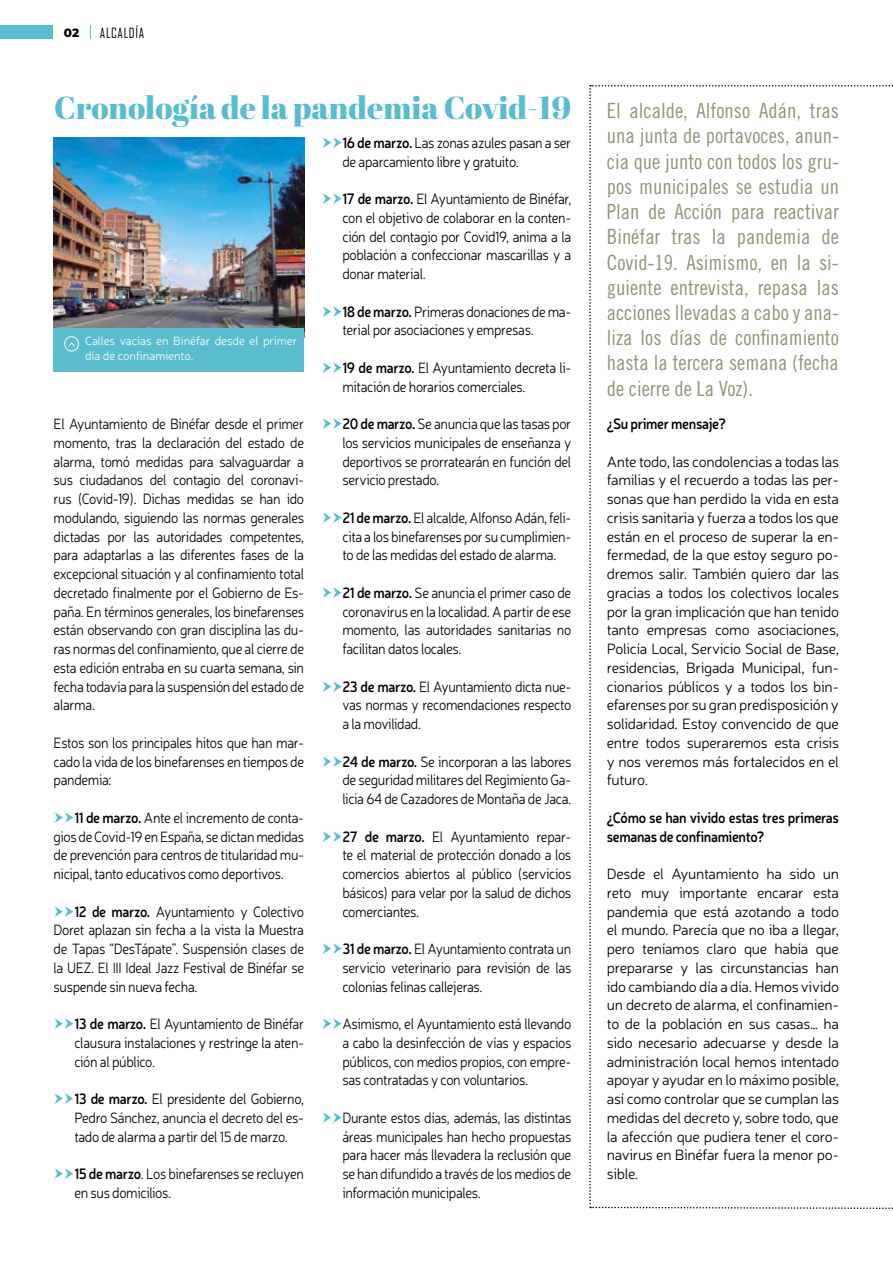
<style>
.page{position:relative;width:893px;height:1263px;background:#fff}
.page>*{position:absolute;margin:0;border:0;box-sizing:border-box;transform-origin:0 0}
.t1{font:31.65px "Abril Fatface";color:#5abdcf}
.t2{font:21px/25.2px "Trade Gothic LT Cond Eighteen";color:#96937a;text-align:justify}
.t3{font:300 15px/18.8px "Neris";letter-spacing:-.025em;color:#000;text-align:justify;scale:.9 1}
.t4{font:300 15px/18.8px "Neris";letter-spacing:-.025em;color:#000;text-align:justify}
.t5{font:600 15px/18.8px "Neris";letter-spacing:-.025em;color:#000;scale:.9 1}
.t6{font:13.5px "Agency FB";letter-spacing:.05em;color:#000}
.t7{font:300 12px/14.4px "Neris";color:#fff}
.t8{font:800 12px "Montserrat";color:#000}
.s1{font-family:"Trade Gothic LT Cond Eighteen";font-size:21px;color:#96937a}
.s2{font-weight:600}
</style>
<div class="page">
<div style="left:0;top:26px;width:90px;height:13px;background:#5abdcf"></div>
<div style="left:54px;top:25px;width:36px;height:15px;background:#fff"></div>
<img style="left:54px;top:137px;width:250px;height:191px">
<div style="left:54px;top:328px;width:250px;height:44px;background:#5abdcf"></div>
<svg style="left:64px;top:336px;width:15px;height:15px"></svg>
<svg style="left:589px;top:85px;width:304px;height:1124px"></svg>
<p class="t8" style="left:64px;top:24px;width:17px">02</p>
<p class="t6" style="left:100px;top:25px;width:46px">ALCALDÍA</p>
<h1 class="t1" style="left:54px;top:85px;width:786px">Cronología de la pandemia Covid-19 <span class="s1">El alcalde, Alfonso Adán, tras</span></h1>
<p class="t2" style="left:607px;top:123px;width:234px">una junta de portavoces, anun&shy;cia que junto con todos los gru&shy;pos municipales se estudia un Plan de Acción para reactivar Binéfar tras la pandemia de Covid-19. Asimismo, en la si&shy;guiente entrevista, repasa las acciones llevadas a cabo y ana&shy;liza los días de confinamiento hasta la tercera semana (fecha de cierre de La Voz).</p>
<p class="t5" style="left:607px;top:414px;width:134px">¿Su primer mensaje?</p>
<p class="t4" style="left:607px;top:451px;width:234px">Ante todo, las condolencias a todas las familias y el recuerdo a todas las per&shy;sonas que han perdido la vida en esta crisis sanitaria y fuerza a todos los que están en el proceso de superar la en&shy;fermedad, de la que estoy seguro po&shy;dremos salir. También quiero dar las gracias a todos los colectivos locales por la gran implicación que han tenido tanto empresas como asociaciones, Policía Local, Servicio Social de Base, residencias, Brigada Municipal, fun&shy;cionarios públicos y a todos los bin&shy;efarenses por su gran predisposición y solidaridad. Estoy convencido de que entre todos superaremos esta crisis y nos veremos más fortalecidos en el futuro.</p>
<p class="t5" style="left:607px;top:807px;width:259px">¿Cómo se han vivido estas tres primeras semanas de confinamiento?</p>
<p class="t4" style="left:607px;top:864px;width:234px">Desde el Ayuntamiento ha sido un reto muy importante encarar esta pandemia que está azotando a todo el mundo. Parecía que no iba a llegar, pero teníamos claro que había que prepararse y las circunstancias han ido cambiando día a día. Hemos vivido un decreto de alarma, el confinamien&shy;to de la población en sus casas… ha sido necesario adecuarse y desde la administración local hemos intentado apoyar y ayudar en lo máximo posible, así como controlar que se cumplan las medidas del decreto y, sobre todo, que la afección que pudiera tener el coro&shy;navirus en Binéfar fuera la menor po&shy;sible.</p>
<p class="t3" style="left:342px;top:133px;width:256px"><span class="s2">16 de marzo.</span> Las zonas azules pasan a ser de aparcamiento libre y gratuito.</p>
<p class="t3" style="left:342px;top:189px;width:256px"><span class="s2">17 de marzo.</span> El Ayuntamiento de Binéfar, con el objetivo de colaborar en la conten&shy;ción del contagio por Covid19, anima a la población a confeccionar mascarillas y a donar material.</p>
<p class="t3" style="left:342px;top:301px;width:256px"><span class="s2">18 de marzo.</span> Primeras donaciones de ma&shy;terial por asociaciones y empresas.</p>
<p class="t3" style="left:342px;top:358px;width:256px"><span class="s2">19 de marzo.</span> El Ayuntamiento decreta li&shy;mitación de horarios comerciales.</p>
<p class="t3" style="left:342px;top:414px;width:256px"><span class="s2">20 de marzo.</span> Se anuncia que las tasas por los servicios municipales de enseñanza y deportivos se prorratearán en función del servicio prestado.</p>
<p class="t3" style="left:342px;top:508px;width:256px"><span class="s2">21 de marzo.</span> El alcalde, Alfonso Adán, feli&shy;cita a los binefarenses por su cumplimien&shy;to de las medidas del estado de alarma.</p>
<p class="t3" style="left:342px;top:583px;width:256px"><span class="s2">21 de marzo.</span> Se anuncia el primer caso de coronavirus en la localidad. A partir de ese momento, las autoridades sanitarias no facilitan datos locales.</p>
<p class="t3" style="left:342px;top:676px;width:256px"><span class="s2">23 de marzo.</span> El Ayuntamiento dicta nue&shy;vas normas y recomendaciones respecto a la movilidad.</p>
<p class="t3" style="left:342px;top:751px;width:256px"><span class="s2">24 de marzo.</span> Se incorporan a las labores de seguridad militares del Regimiento Ga&shy;licia 64 de Cazadores de Montaña de Jaca.</p>
<p class="t3" style="left:342px;top:826px;width:256px"><span class="s2">27 de marzo.</span> El Ayuntamiento repar&shy;te el material de protección donado a los comercios abiertos al público (servicios básicos) para velar por la salud de dichos comerciantes.</p>
<p class="t3" style="left:342px;top:939px;width:256px"><span class="s2">31 de marzo.</span> El Ayuntamiento contrata un servicio veterinario para revisión de las colonias felinas callejeras.</p>
<p class="t3" style="left:342px;top:1014px;width:256px">Asimismo, el Ayuntamiento está llevando a cabo la desinfección de vías y espacios públicos, con medios propios, con empre&shy;sas contratadas y con voluntarios.</p>
<p class="t3" style="left:342px;top:1108px;width:256px">Durante estos días, además, las distintas áreas municipales han hecho propuestas para hacer más llevadera la reclusión que se han difundido a través de los medios de información municipales.</p>
<p class="t7" style="left:85px;top:333px;width:214px">Calles vacías en Binéfar desde el primer día de confinamiento.</p>
<p class="t3" style="left:54px;top:414px;width:280px">El Ayuntamiento de Binéfar desde el primer momento, tras la declaración del estado de alarma, tomó medidas para salvaguardar a sus ciudadanos del contagio del coronavi&shy;rus (Covid-19). Dichas medidas se han ido modulando, siguiendo las normas generales dictadas por las autoridades competentes, para adaptarlas a las diferentes fases de la excepcional situación y al confinamiento total decretado finalmente por el Gobierno de Es&shy;paña. En términos generales, los binefarenses están observando con gran disciplina las du&shy;ras normas del confinamiento, que al cierre de esta edición entraba en su cuarta semana, sin fecha todavía para la suspensión del estado de alarma.</p>
<p class="t3" style="left:54px;top:733px;width:280px">Estos son los principales hitos que han mar&shy;cado la vida de los binefarenses en tiempos de pandemia:</p>
<p class="t3" style="left:54px;top:808px;width:280px;text-indent:21px"><span class="s2">11 de marzo.</span> Ante el incremento de conta&shy;gios de Covid-19 en España, se dictan medidas de prevención para centros de titularidad mu&shy;nicipal, tanto educativos como deportivos.</p>
<p class="t3" style="left:54px;top:901px;width:280px;text-indent:21px"><span class="s2">12 de marzo.</span> Ayuntamiento y Colectivo Doret aplazan sin fecha a la vista la Muestra de Tapas “DesTápate”. Suspensión clases de la UEZ. El III Ideal Jazz Festival de Binéfar se suspende sin nueva fecha.</p>
<p class="t3" style="left:74px;top:1014px;width:257px"><span class="s2">13 de marzo.</span> El Ayuntamiento de Binéfar clausura instalaciones y restringe la aten&shy;ción al público.</p>
<p class="t3" style="left:74px;top:1089px;width:257px"><span class="s2">13 de marzo.</span> El presidente del Gobierno, Pedro Sánchez, anuncia el decreto del es&shy;tado de alarma a partir del 15 de marzo.</p>
<p class="t3" style="left:74px;top:1164px;width:257px"><span class="s2">15 de marzo</span>. Los binefarenses se recluyen en sus domicilios.</p>
</div>
